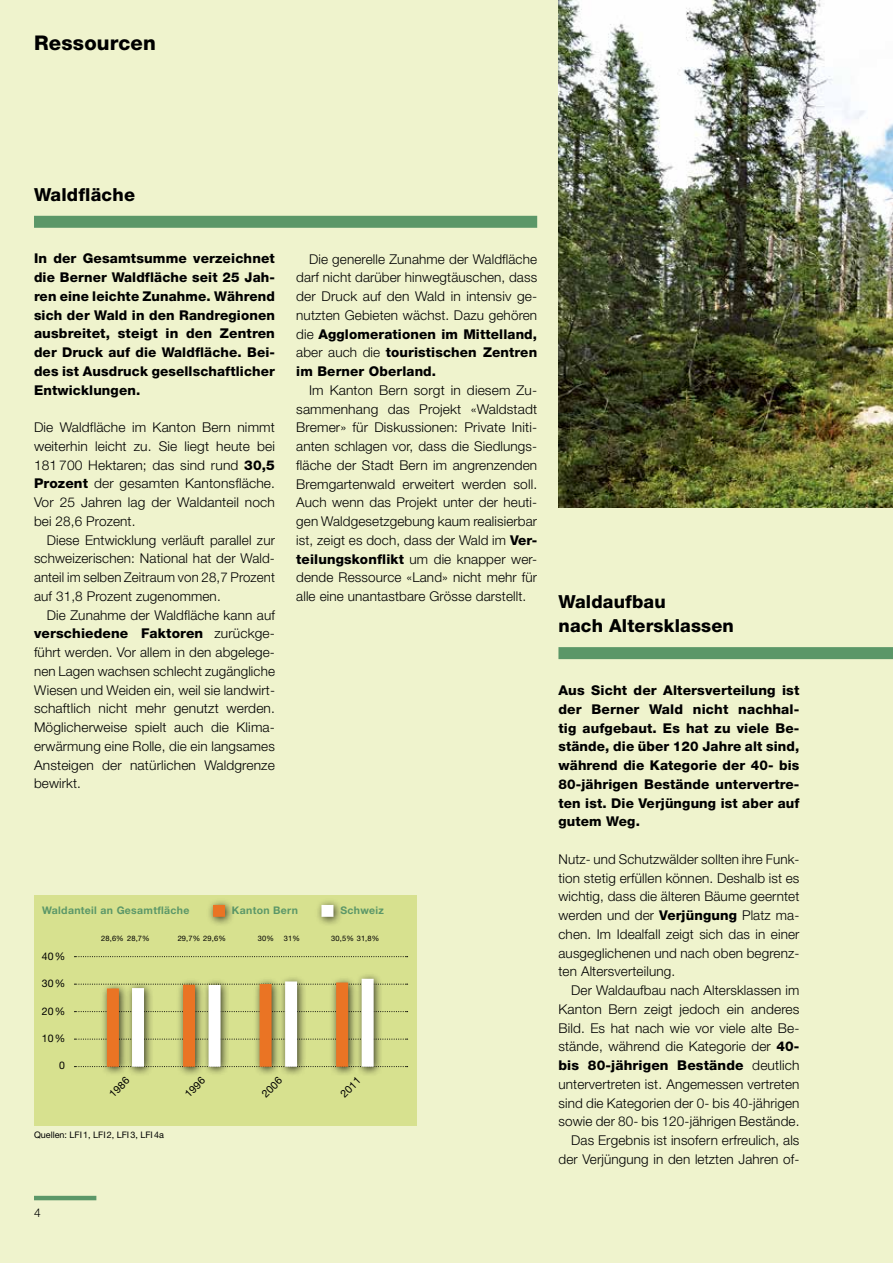
<style>
.page{position:relative;width:893px;height:1263px;background:#eff3cd}
.page>*{position:absolute;margin:0;border:0;box-sizing:border-box;transform-origin:0 0}
.t1{font:800 20.25px "Helvetica Neue LT";letter-spacing:.01em;color:#000}
.t2{font:800 18px/24px "Helvetica Neue LT";letter-spacing:.01em;color:#000}
.t3{font:300 13.5px/18.8px "Helvetica Neue LT";letter-spacing:.01em;color:#000;text-align:justify}
.t4{font:800 13.5px/18.8px "Helvetica Neue LT";letter-spacing:.01em;color:#000;text-align:justify}
.t5{font:300 12px "Helvetica Neue LT";color:#000}
.t6{font:700 10.5px "Helvetica Neue LT";letter-spacing:.03em;color:#5b9768}
.t7{font:10.5px "Helvetica Neue LT";letter-spacing:.02em;color:#000}
.t8{font:9px "Helvetica Neue LT";color:#000}
.t9{font:7.5px "Helvetica Neue LT";letter-spacing:.02em;color:#000}
.s1{font-weight:800}
</style>
<div class="page">
<div style="left:34px;top:895px;width:383px;height:231px;background:#d7e18f"></div>
<img style="left:558px;top:0;width:335px;height:507px">
<svg style="left:75px;top:956px;width:333px;height:1px"></svg>
<svg style="left:75px;top:983px;width:333px;height:2px"></svg>
<svg style="left:75px;top:1011px;width:333px;height:1px"></svg>
<svg style="left:75px;top:1038px;width:333px;height:2px"></svg>
<svg style="left:75px;top:1066px;width:333px;height:1px"></svg>
<hr style="left:34px;top:1196px;width:62px;height:4px;background:#5b9768">
<div style="left:34px;top:216px;width:503px;height:12px;background:#5b9768"></div>
<div style="left:558px;top:647px;width:335px;height:12px;background:#5b9768"></div>
<div style="left:100px;top:982px;width:29px;height:94px;background:#000;opacity:.75"></div>
<div style="left:107px;top:988px;width:12px;height:79px;background:#ea7424"></div>
<div style="left:176px;top:978px;width:29px;height:98px;background:#000;opacity:.75"></div>
<div style="left:183px;top:985px;width:12px;height:82px;background:#ea7424"></div>
<div style="left:253px;top:977px;width:28px;height:99px;background:#000;opacity:.75"></div>
<div style="left:260px;top:984px;width:12px;height:83px;background:#ea7424"></div>
<div style="left:329px;top:976px;width:29px;height:100px;background:#000;opacity:.75"></div>
<div style="left:336px;top:982px;width:12px;height:85px;background:#ea7424"></div>
<div style="left:125px;top:981px;width:29px;height:95px;background:#000;opacity:.75"></div>
<div style="left:132px;top:988px;width:12px;height:79px;background:#fff"></div>
<div style="left:202px;top:978px;width:28px;height:98px;background:#000;opacity:.75"></div>
<div style="left:209px;top:985px;width:12px;height:82px;background:#fff"></div>
<div style="left:278px;top:975px;width:29px;height:101px;background:#000;opacity:.75"></div>
<div style="left:285px;top:981px;width:12px;height:86px;background:#fff"></div>
<div style="left:355px;top:972px;width:28px;height:104px;background:#000;opacity:.75"></div>
<div style="left:362px;top:979px;width:12px;height:88px;background:#fff"></div>
<div style="left:315px;top:898px;width:28px;height:28px;background:#000;opacity:.75"></div>
<div style="left:321px;top:905px;width:12px;height:12px;background:#fff"></div>
<div style="left:206px;top:898px;width:28px;height:28px;background:#000;opacity:.75"></div>
<div style="left:213px;top:905px;width:12px;height:12px;background:#ea7424"></div>
<h1 class="t1" style="left:34px;top:30px;width:123px">Ressourcen</h1>
<h2 class="t2" style="left:34px;top:182px;width:102px">Waldfläche</h2>
<p class="t4" style="left:34px;top:249px;width:242px">In der Gesamtsumme verzeichnet die Berner Waldfläche seit 25 Jah&shy;ren eine leichte Zunahme. Während sich der Wald in den Randregionen ausbreitet, steigt in den Zentren der Druck auf die Waldfläche. Bei&shy;des ist Ausdruck gesellschaftlicher Entwicklungen.</p>
<p class="t3" style="left:34px;top:418px;width:242px">Die Waldfläche im Kanton Bern nimmt weiterhin leicht zu. Sie liegt heute bei 181 700 Hektaren; das sind rund <span class="s1">30,5<br>Prozent</span> der gesamten Kantonsfläche.<br>Vor 25 Jahren lag der Waldanteil noch bei 28,6 Prozent.</p>
<p class="t3" style="left:34px;top:530px;width:242px;text-indent:13px">Diese Entwicklung verläuft parallel zur schweizerischen: National hat der Wald&shy;anteil im selben Zeitraum von 28,7 Prozent auf 31,8 Prozent zugenommen.</p>
<p class="t3" style="left:34px;top:605px;width:242px;text-indent:13px">Die Zunahme der Waldfläche kann auf <span class="s1">verschiedene Faktoren</span> zurückge&shy;führt werden. Vor allem in den abgelege&shy;nen Lagen wachsen schlecht zugängliche Wiesen und Weiden ein, weil sie landwirt&shy;schaftlich nicht mehr genutzt werden.<br>Möglicherweise spielt auch die Klima&shy;erwärmung eine Rolle, die ein langsames Ansteigen der natürlichen Waldgrenze bewirkt.</p>
<p class="t3" style="left:296px;top:249px;width:242px;text-indent:13px">Die generelle Zunahme der Waldfläche darf nicht darüber hinwegtäuschen, dass der Druck auf den Wald in intensiv ge&shy;nutzten Gebieten wächst. Dazu gehören die <span class="s1">Agglomerationen im Mittelland, </span>aber auch die <span class="s1">touristischen Zentren im Berner Oberland.</span></p>
<p class="t3" style="left:296px;top:380px;width:242px;text-indent:13px">Im Kanton Bern sorgt in diesem Zu&shy;sammenhang das Projekt «Waldstadt Bremer» für Diskussionen: Private Initi&shy;anten schlagen vor, dass die Siedlungs&shy;fläche der Stadt Bern im angrenzenden Bremgartenwald erweitert werden soll.<br>Auch wenn das Projekt unter der heuti&shy;gen Waldgesetzgebung kaum realisierbar ist, zeigt es doch, dass der Wald im <span class="s1">Ver&shy;teilungskonflikt</span> um die knapper wer&shy;dende Ressource «Land» nicht mehr für alle eine unantastbare Grösse darstellt.</p>
<p class="t6" style="left:42px;top:904px;width:149px">Waldanteil an Gesamtfläche</p>
<p class="t6" style="left:232px;top:904px;width:68px">Kanton Bern</p>
<p class="t6" style="left:340px;top:904px;width:45px">Schweiz</p>
<p class="t7" style="left:42px;top:949px;width:25px">40%</p>
<p class="t7" style="left:42px;top:977px;width:25px">30%</p>
<p class="t7" style="left:42px;top:1004px;width:25px">20%</p>
<p class="t7" style="left:42px;top:1032px;width:25px">10%</p>
<p class="t7" style="left:59px;top:1059px;width:7px">0</p>
<p class="t9" style="left:101px;top:934px;width:50px">28,6% 28,7%</p>
<p class="t9" style="left:178px;top:934px;width:50px">29,7% 29,6%</p>
<p class="t9" style="left:258px;top:934px;width:18px">30%</p>
<p class="t9" style="left:284px;top:934px;width:18px">31%</p>
<p class="t9" style="left:331px;top:934px;width:50px">30,5% 31,8%</p>
<p class="t7" style="left:106px;top:1091px;width:25px;rotate:-45deg">1986</p>
<p class="t7" style="left:182px;top:1091px;width:25px;rotate:-45deg">1996</p>
<p class="t7" style="left:259px;top:1091px;width:25px;rotate:-45deg">2006</p>
<p class="t7" style="left:338px;top:1091px;width:25px;rotate:-45deg">2011</p>
<p class="t8" style="left:34px;top:1130px;width:131px">Quellen: LFI1, LFI2, LFI3, LFI4a</p>
<p class="t5" style="left:34px;top:1205px;width:8px">4</p>
<h2 class="t2" style="left:558px;top:590px;width:177px">Waldaufbau<br>nach Altersklassen</h2>
<p class="t4" style="left:558px;top:681px;width:242px">Aus Sicht der Altersverteilung ist der Berner Wald nicht nachhal&shy;tig aufgebaut. Es hat zu viele Be&shy;stände, die über 120 Jahre alt sind, während die Kategorie der 40- bis 80-jährigen Bestände untervertre&shy;ten ist. Die Verjüngung ist aber auf gutem Weg.</p>
<p class="t3" style="left:558px;top:849px;width:242px">Nutz- und Schutzwälder sollten ihre Funk&shy;tion stetig erfüllen können. Deshalb ist es wichtig, dass die älteren Bäume geerntet werden und der <span class="s1">Verjüngung</span> Platz ma&shy;chen. Im Idealfall zeigt sich das in einer ausgeglichenen und nach oben begrenz&shy;ten Altersverteilung.</p>
<p class="t3" style="left:558px;top:980px;width:242px;text-align:right">Der Waldaufbau nach Altersklassen im Kanton Bern zeigt jedoch ein anderes Bild. Es hat nach wie vor viele alte Be&shy;stände, während die Kategorie der <span class="s1">40- bis 80-jährigen Bestände</span> deutlich untervertreten ist. Angemessen vertreten sind die Kategorien der 0- bis 40-jährigen sowie der 80- bis 120-jährigen Bestände.<br>Das Ergebnis ist insofern erfreulich, als der Verjüngung in den letzten Jahren of-</p>
</div>
